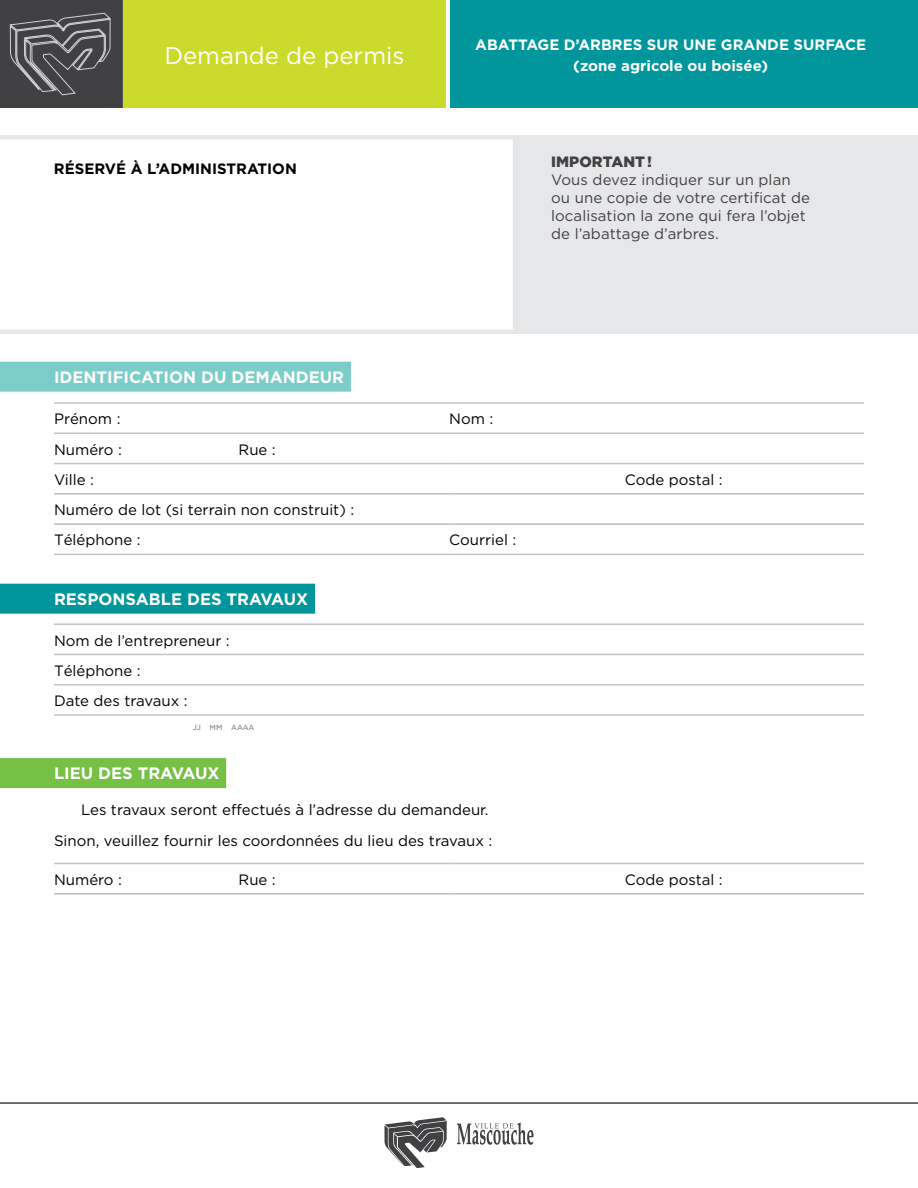
<style>
.page{position:relative;width:918px;height:1188px;background:#fff}
.page>*{position:absolute;margin:0;border:0;box-sizing:border-box;transform-origin:0 0}
.t1{font:24px "Gotham HTF";color:#fff}
.t2{font:700 16.5px "Gotham HTF";color:#fff}
.t3{font:15px/30.3px "Gotham HTF";color:#000}
.t4{font:15px/18px "Gotham HTF";letter-spacing:.005em;color:#414042}
.t5{font:700 15px/21px "Gotham HTF";color:#fff;text-align:center}
.t6{font:700 15px "Gotham HTF";color:#000}
.t7{font:900 15px "Gotham HTF";letter-spacing:.005em;color:#414042}
.t8{font:500 7.5px "Gotham HTF";letter-spacing:-.015em;color:#939598}
</style>
<div class="page">
<svg style="left:384px;top:1117px;width:63px;height:51px"></svg>
<svg style="left:457px;top:1122px;width:77px;height:23px"></svg>
<hr style="left:0;top:1102px;width:918px;height:2px;background:#414042">
<div style="left:123px;top:0;width:795px;height:108px;background:#cbdb2c"></div>
<hr style="left:446px;top:0;width:4px;height:108px;background:#fff">
<div style="left:118px;top:0;width:5px;height:108px;background:#414042"></div>
<div style="left:0;top:0;width:121px;height:108px;background:#414042"></div>
<svg style="left:10px;top:12px;width:101px;height:83px"></svg>
<div style="left:450px;top:0;width:468px;height:108px;background:#00969b"></div>
<div style="left:0;top:362px;width:351px;height:30px;background:#7acdc8"></div>
<div style="left:0;top:584px;width:315px;height:30px;background:#00969b"></div>
<hr style="left:54px;top:402px;width:395px;height:2px;background:#c2c4c6">
<hr style="left:449px;top:402px;width:415px;height:2px;background:#c2c4c6">
<hr style="left:54px;top:554px;width:395px;height:1px;background:#c2c4c6">
<hr style="left:449px;top:554px;width:415px;height:1px;background:#c2c4c6">
<hr style="left:54px;top:433px;width:395px;height:1px;background:#c2c4c6">
<hr style="left:449px;top:433px;width:415px;height:1px;background:#c2c4c6">
<hr style="left:54px;top:463px;width:395px;height:1px;background:#c2c4c6">
<hr style="left:449px;top:463px;width:415px;height:1px;background:#c2c4c6">
<hr style="left:54px;top:493px;width:395px;height:2px;background:#bcbec0">
<hr style="left:449px;top:493px;width:415px;height:2px;background:#bcbec0">
<hr style="left:54px;top:523px;width:395px;height:2px;background:#bcbec0">
<hr style="left:449px;top:523px;width:415px;height:2px;background:#bcbec0">
<svg style="left:0;top:135px;width:516px;height:199px"></svg>
<div style="left:516px;top:135px;width:402px;height:199px;background:#e6e7e8"></div>
<div style="left:0;top:758px;width:226px;height:30px;background:#75c045"></div>
<hr style="left:54px;top:863px;width:395px;height:1px;background:#c2c4c6">
<hr style="left:449px;top:863px;width:415px;height:1px;background:#c2c4c6">
<hr style="left:54px;top:893px;width:395px;height:2px;background:#bcbec0">
<hr style="left:449px;top:893px;width:415px;height:2px;background:#bcbec0">
<hr style="left:54px;top:623px;width:810px;height:2px;background:#c2c4c6">
<hr style="left:54px;top:714px;width:810px;height:2px;background:#c2c4c6">
<hr style="left:54px;top:654px;width:810px;height:1px;background:#c2c4c6">
<hr style="left:54px;top:684px;width:810px;height:1px;background:#c2c4c6">
<h1 class="t1" style="left:164px;top:42px;width:242px">Demande de permis</h1>
<p class="t5" style="left:475px;top:34px;width:393px">ABATTAGE D’ARBRES SUR UNE GRANDE SURFACE (zone agricole ou boisée)</p>
<p class="t6" style="left:54px;top:160px;width:245px">RÉSERVÉ À L’ADMINISTRATION</p>
<p class="t2" style="left:54px;top:368px;width:292px">IDENTIFICATION DU DEMANDEUR</p>
<p class="t7" style="left:551px;top:153px;width:102px">IMPORTANT!</p>
<p class="t4" style="left:551px;top:171px;width:260px">Vous devez indiquer sur un plan ou une copie de votre certificat de localisation la zone qui fera l’objet de l’abattage d’arbres.</p>
<p class="t3" style="left:54px;top:404px;width:68px">Prénom :</p>
<p class="t3" style="left:449px;top:404px;width:46px">Nom :</p>
<p class="t3" style="left:54px;top:434px;width:69px">Numéro :</p>
<p class="t3" style="left:238px;top:434px;width:39px">Rue :</p>
<p class="t3" style="left:54px;top:464px;width:41px">Ville :</p>
<p class="t3" style="left:625px;top:464px;width:99px">Code postal :</p>
<p class="t3" style="left:54px;top:494px;width:302px">Numéro de lot (si terrain non construit) :<br>Téléphone :</p>
<p class="t3" style="left:449px;top:525px;width:69px">Courriel :</p>
<p class="t2" style="left:54px;top:590px;width:256px">RESPONSABLE DES TRAVAUX</p>
<p class="t3" style="left:54px;top:625px;width:177px">Nom de l’entrepreneur :<br>Téléphone :<br>Date des travaux :</p>
<p class="t8" style="left:193px;top:723px;width:63px">JJ MM AAAA</p>
<p class="t2" style="left:54px;top:764px;width:167px">LIEU DES TRAVAUX</p>
<p class="t3" style="left:54px;top:794px;width:440px;line-height:31.5px;text-align:right">Les travaux seront effectués à l’adresse du demandeur.<br>Sinon, veuillez fournir les coordonnées du lieu des travaux :</p>
<p class="t3" style="left:54px;top:864px;width:69px">Numéro :</p>
<p class="t3" style="left:238px;top:864px;width:39px">Rue :</p>
<p class="t3" style="left:625px;top:864px;width:99px">Code postal :</p>
</div>
